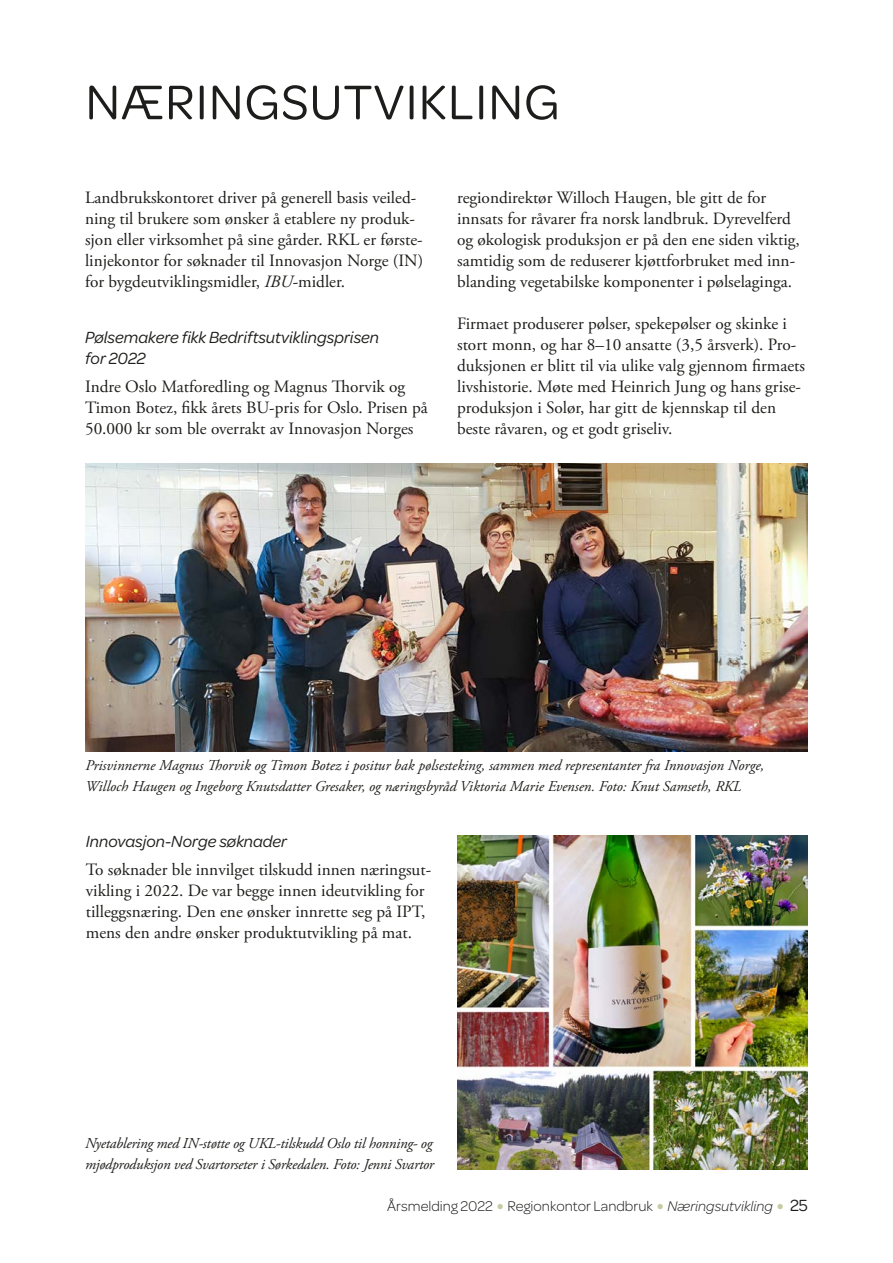
<style>
.page{position:relative;width:893px;height:1263px;background:#fff}
.page>*{position:absolute;margin:0;border:0;box-sizing:border-box;transform-origin:0 0}
.t1{font:51.75px "Omnes";letter-spacing:.02em;color:#1d1d1b}
.t2{font:17.25px/21px "Adobe Garamond Pro";color:#1d1d1b}
.t3{font:italic 17.25px/21px "Omnes";color:#1d1d1b}
.t4{font:italic 15px/21px "Adobe Garamond Pro";color:#1d1d1b}
.t5{font:300 15px "Omnes";color:#1d1d1b}
.s1{font-style:italic}
.s2{font-size:30px;color:#c6cba4}
.s3{font-weight:400;font-size:17.25px}
</style>
<div class="page">
<img style="left:85px;top:463px;width:723px;height:288px">
<img style="left:457px;top:835px;width:351px;height:334px">
<h1 class="t1" style="left:86px;top:67px;width:475px">NÆRINGSUTVIKLING</h1>
<p class="t2" style="left:85px;top:188px;width:340px">Landbrukskontoret driver på generell basis veiled&shy;ning til brukere som ønsker å etablere ny produk&shy;sjon eller virksomhet på sine gårder. RKL er første&shy;linjekontor for søknader til Innovasjon Norge (IN) for bygdeutviklingsmidler, <span class="s1">IBU</span>-midler.</p>
<p class="t3" style="left:85px;top:326px;width:296px">Pølsemakere fikk Bedriftsutviklingsprisen for 2022</p>
<p class="t2" style="left:85px;top:377px;width:344px">Indre Oslo Matforedling og Magnus Thorvik og<br>Timon Botez, fikk årets BU-pris for Oslo. Prisen på<br>50.000 kr som ble overrakt av Innovasjon Norges</p>
<p class="t2" style="left:457px;top:188px;width:344px">regiondirektør Willoch Haugen, ble gitt de for innsats for råvarer fra norsk landbruk. Dyrevelferd og økologisk produksjon er på den ene siden viktig, samtidig som de reduserer kjøttforbruket med inn&shy;blanding vegetabilske komponenter i pølselaginga.</p>
<p class="t2" style="left:457px;top:314px;width:349px">Firmaet produserer pølser, spekepølser og skinke i stort monn, og har 8–10 ansatte (3,5 årsverk). Pro&shy;duksjonen er blitt til via ulike valg gjennom firmaets livshistorie. Møte med Heinrich Jung og hans grise&shy;produksjon i Solør, har gitt de kjennskap til den beste råvaren, og et godt griseliv.</p>
<p class="t4" style="left:85px;top:755px;width:680px">Prisvinnerne Magnus Thorvik og Timon Botez i positur bak pølsesteking, sammen med representanter fra Innovasjon Norge,<br>Willoch Haugen og Ingeborg Knutsdatter Gresaker, og næringsbyråd Viktoria Marie Evensen. Foto: Knut Samseth, RKL</p>
<p class="t3" style="left:86px;top:830px;width:203px">Innovasjon-Norge søknader</p>
<p class="t2" style="left:86px;top:860px;width:347px">To søknader ble innvilget tilskudd innen næringsut&shy;vikling i 2022. De var begge innen ideutvikling for tilleggsnæring. Den ene ønsker innrette seg på IPT, mens den andre ønsker produktutvikling på mat.</p>
<p class="t4" style="left:85px;top:1133px;width:350px">Nyetablering med IN-støtte og UKL-tilskudd Oslo til honning- og mjødproduksjon ved Svartorseter i Sørkedalen. Foto: Jenni Svartor</p>
<p class="t5" style="left:387px;top:1196px;width:422px">Årsmelding 2022 <span class="s2">•</span> Regionkontor Landbruk <span class="s2">•</span> <span class="s1">Næringsutvikling</span> <span class="s2">•</span> <span class="s3">25</span></p>
</div>
